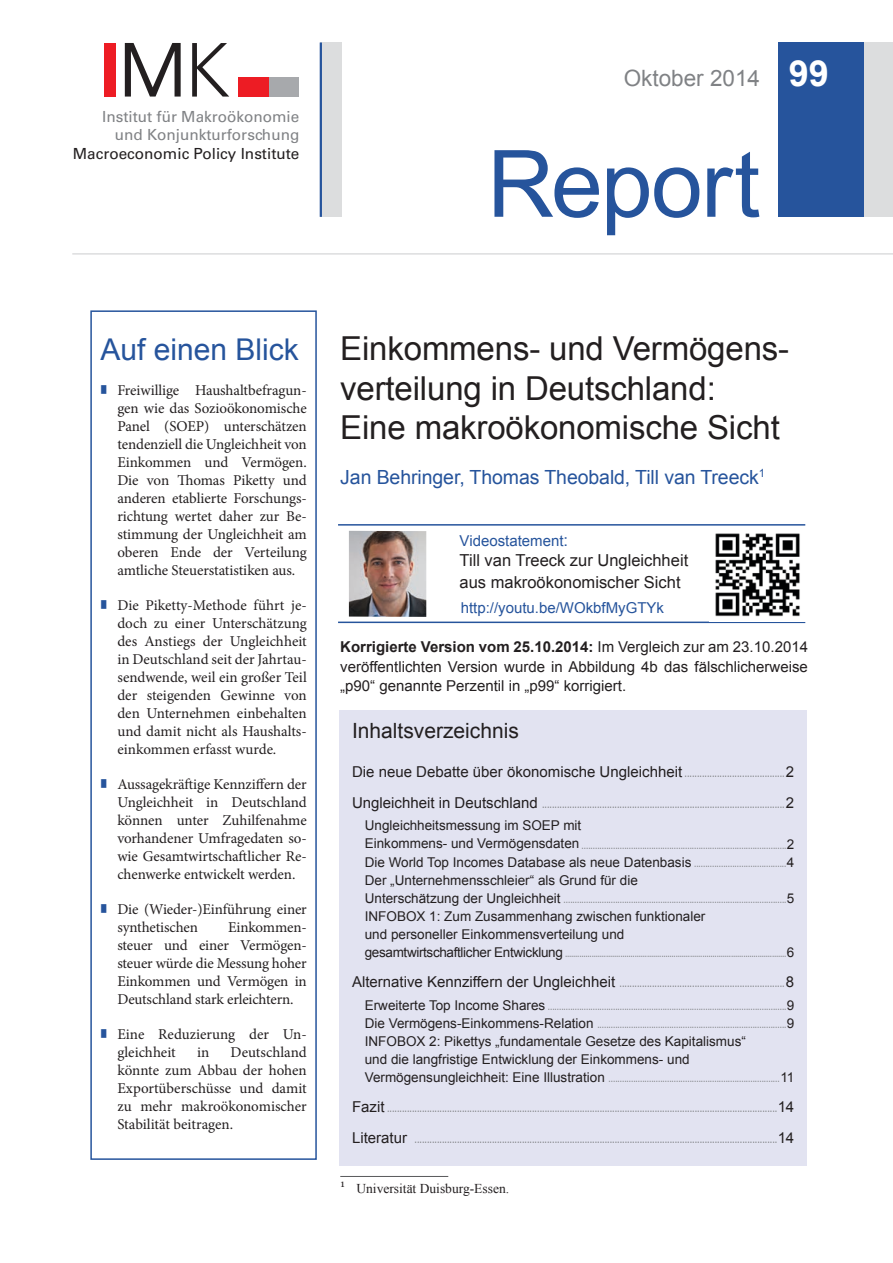
<style>
.page{position:relative;width:893px;height:1263px;background:#fff}
.page>*{position:absolute;margin:0;border:0;box-sizing:border-box;transform-origin:0 0}
.t1{font:93px "Arial";letter-spacing:-.015em;color:#26549c}
.t2{font:33px/39.6px "Arial";letter-spacing:-.005em;color:#231f20}
.t3{font:30px "Arial";color:#26549c}
.t4{font:22.5px "Arial";color:#808285}
.t5{font:21px "Arial";color:#231f20}
.t6{font:19.5px "Arial";letter-spacing:-.005em;color:#26549c}
.t7{font:16.5px/21.6px "Arial";color:#231f20}
.t8{font:15.3px/18.6px "Univers LT";color:#808285;text-align:right}
.t9{font:15.3px "Univers LT";color:#231f20}
.t10{font:15px/18px "Minion Pro";letter-spacing:-.005em;color:#231f20;text-align:justify}
.t11{font:15px/19.5px "Arial";color:#231f20;text-align:justify}
.t12{font:15px "Arial";color:#26549c}
.t13{font:13.5px/18px "Arial";color:#231f20}
.t14{font:13.5px "Times New Roman";color:#231f20}
.s1{font-weight:700;font-size:36px;color:#fff}
.s2{font-size:16.5px}
.s3{font-weight:700}
.s4{font-family:"Minion Pro";font-size:15px}
</style>
<div class="page">
<svg style="left:125px;top:43px;width:56px;height:54px"></svg>
<div style="left:104px;top:43px;width:11px;height:54px;background:#ed1c24"></div>
<svg style="left:192px;top:43px;width:37px;height:54px"></svg>
<div style="left:268px;top:77px;width:31px;height:20px;background:#a7a9ac"></div>
<div style="left:238px;top:77px;width:30px;height:20px;background:#ed1c24"></div>
<div style="left:863px;top:43px;width:30px;height:174px;background:#dcddde"></div>
<div style="left:320px;top:43px;width:21px;height:174px;background:#dcddde"></div>
<hr style="left:320px;top:43px;width:2px;height:174px;background:#26549c">
<hr style="left:72px;top:253px;width:821px;height:2px;background:#dcddde">
<hr style="left:340px;top:1176px;width:108px;height:1px;background:#58595b">
<div style="left:90px;top:310px;width:227px;height:850px;border:2px solid #26549c"></div>
<div style="left:339px;top:710px;width:468px;height:456px;background:#e2e3f1"></div>
<hr style="left:338px;top:524px;width:467px;height:2px;background:#26549c">
<hr style="left:338px;top:622px;width:467px;height:1px;background:#26549c">
<img style="left:349px;top:531px;width:77px;height:86px">
<img style="left:715px;top:533px;width:85px;height:84px">
<div style="left:778px;top:43px;width:85px;height:174px;background:#26549c"></div>
<h3 class="t4" style="left:624px;top:64px;width:207px">Oktober 2014 <span class="s1">99</span></h3>
<p class="t8" style="left:102px;top:107px;width:199px">Institut für Makroökonomie und Konjunkturforschung</p>
<p class="t9" style="left:73px;top:144px;width:228px">Macroeconomic Policy Institute</p>
<h1 class="t1" style="left:487px;top:123px;width:274px">Report</h1>
<h3 class="t3" style="left:100px;top:330px;width:200px">Auf einen Blick</h3>
<p class="t10" style="left:117px;top:381px;width:191px">Freiwillige Haushaltbefragun&shy;gen wie das Sozioökonomische Panel (SOEP) unterschätzen tendenziell die Ungleichheit von Einkommen und Vermögen.<br>Die von Thomas Piketty und anderen etablierte Forschungs&shy;richtung wertet daher zur Be&shy;stimmung der Ungleichheit am oberen Ende der Verteilung amtliche Steuerstatistiken aus.</p>
<p class="t10" style="left:117px;top:596px;width:191px">Die Piketty-Methode führt je&shy;doch zu einer Unterschätzung des Anstiegs der Ungleichheit in Deutschland seit der Jahrtau&shy;sendwende, weil ein großer Teil der steigenden Gewinne von den Unternehmen einbehalten und damit nicht als Haushalts&shy;einkommen erfasst wurde.</p>
<p class="t10" style="left:117px;top:775px;width:191px">Aussagekräftige Kennziffern der Ungleichheit in Deutschland können unter Zuhilfenahme vorhandener Umfragedaten so&shy;wie Gesamtwirtschaftlicher Re&shy;chenwerke entwickelt werden.</p>
<p class="t10" style="left:117px;top:900px;width:191px">Die (Wieder-)Einführung einer synthetischen</p>
<p class="t10" style="left:117px;top:918px;width:191px;text-indent:111px">Einkommen&shy;steuer und einer Vermögen&shy;steuer würde die Messung hoher Einkommen und Vermögen in Deutschland stark erleichtern.</p>
<p class="t10" style="left:117px;top:1025px;width:191px">Eine Reduzierung der Un&shy;gleichheit</p>
<p class="t10" style="left:117px;top:1043px;width:191px;text-indent:113px">Deutschland könnte zum Abbau der hohen Exportüberschüsse und damit zu mehr makroökonomischer Stabilität beitragen.</p>
<p class="t10" style="left:197px;top:1043px;width:14px">in</p>
<h2 class="t2" style="left:340px;top:329px;width:450px">Einkommens- und Vermögens&shy;verteilung in Deutschland:<br>Eine makroökonomische Sicht</h2>
<h3 class="t6" style="left:340px;top:464px;width:426px">Jan Behringer, Thomas Theobald, Till van Treeck<sup>1</sup></h3>
<p class="t12" style="left:460px;top:531px;width:110px">Videostatement<span class="s2">:</span></p>
<p class="t7" style="left:460px;top:550px;width:230px">Till van Treeck zur Ungleichheit aus makroökonomischer Sicht</p>
<p class="t12" style="left:461px;top:598px;width:205px">http://youtu.be/WOkbfMyGTYk</p>
<p class="t11" style="left:340px;top:637px;width:469px"><span class="s3">Korrigierte Version vom 25.10.2014:</span> Im Vergleich zur am 23.10.2014 veröffentlichten Version wurde in Abbildung 4b das fälschlicherweise „p90“ genannte Perzentil in „p99“ korrigiert.</p>
<h3 class="t5" style="left:352px;top:717px;width:168px">Inhaltsverzeichnis</h3>
<p class="t11" style="left:352px;top:763px;width:332px">Die neue Debatte über ökonomische Ungleichheit</p>
<p class="t11" style="left:786px;top:763px;width:10px">2</p>
<p class="t11" style="left:352px;top:793px;width:187px">Ungleichheit in Deutschland</p>
<p class="t11" style="left:786px;top:793px;width:10px">2</p>
<p class="t13" style="left:365px;top:817px;width:218px">Ungleichheitsmessung im SOEP mit<br>Einkommens- und Vermögensdaten</p>
<p class="t13" style="left:787px;top:835px;width:9px">2</p>
<p class="t13" style="left:365px;top:853px;width:328px">Die World Top Incomes Database als neue Datenbasis</p>
<p class="t13" style="left:787px;top:853px;width:9px">4</p>
<p class="t13" style="left:365px;top:871px;width:275px">Der „Unternehmensschleier“ als Grund für die<br>Unterschätzung der Ungleichheit</p>
<p class="t13" style="left:787px;top:889px;width:9px">5</p>
<p class="t13" style="left:365px;top:907px;width:342px">INFOBOX 1: Zum Zusammenhang zwischen funktionaler und personeller Einkommensverteilung und gesamtwirtschaftlicher Entwicklung</p>
<p class="t13" style="left:787px;top:943px;width:9px">6</p>
<p class="t11" style="left:352px;top:972px;width:265px">Alternative Kennziffern der Ungleichheit</p>
<p class="t11" style="left:786px;top:972px;width:10px">8</p>
<p class="t13" style="left:365px;top:996px;width:182px">Erweiterte Top Income Shares</p>
<p class="t13" style="left:787px;top:996px;width:9px">9</p>
<p class="t13" style="left:365px;top:1014px;width:230px">Die Vermögens-Einkommens-Relation</p>
<p class="t13" style="left:787px;top:1014px;width:9px">9</p>
<p class="t13" style="left:365px;top:1032px;width:383px">INFOBOX 2: Pikettys „fundamentale Gesetze des Kapitalismus“ und die langfristige Entwicklung der Einkommens- und<br>Vermögensungleichheit: Eine Illustration</p>
<p class="t13" style="left:780px;top:1068px;width:15px">11</p>
<p class="t11" style="left:352px;top:1097px;width:34px">Fazit</p>
<p class="t11" style="left:778px;top:1097px;width:18px">14</p>
<p class="t11" style="left:352px;top:1128px;width:57px">Literatur</p>
<p class="t11" style="left:778px;top:1128px;width:18px">14</p>
<p class="t14" style="left:340px;top:1180px;width:170px"><span class="s4">1</span> Universität Duisburg-Essen.</p>
</div>
